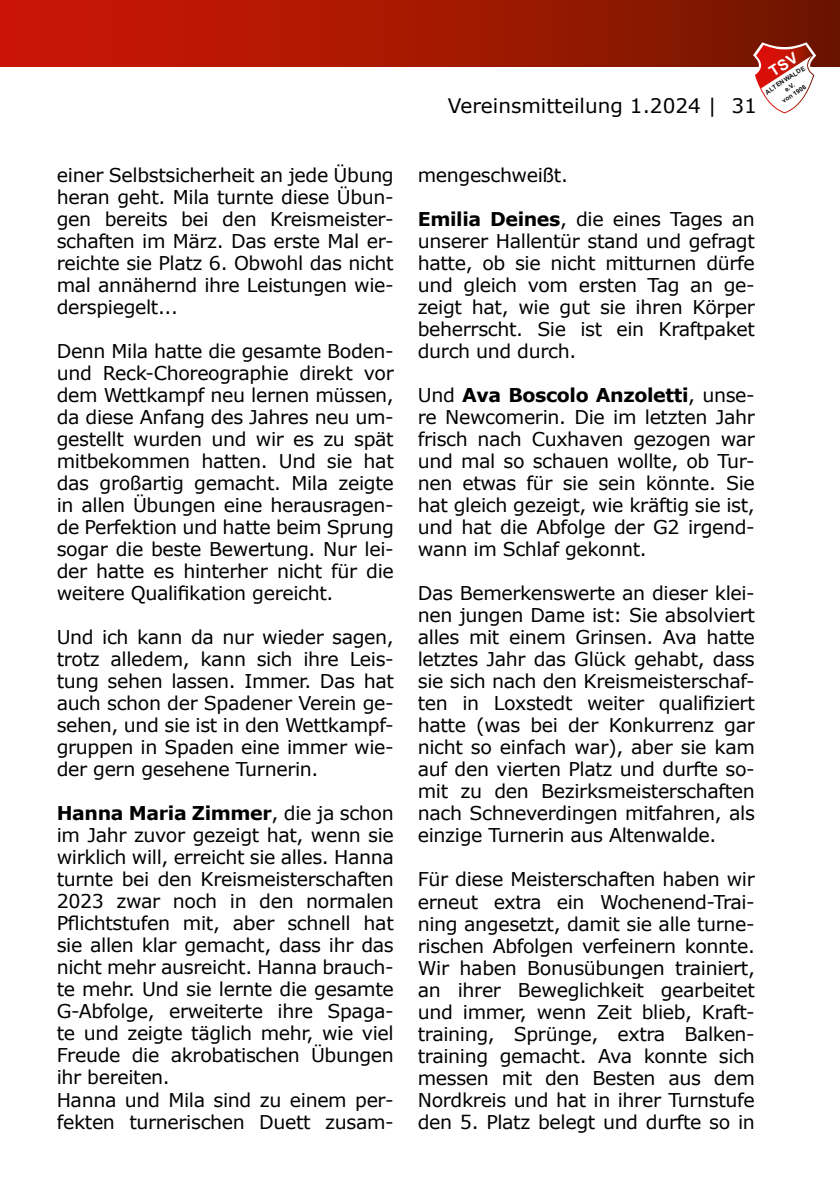
<style>
.page{position:relative;width:840px;height:1191px;background:#fff}
.page>*{position:absolute;margin:0;border:0;box-sizing:border-box;transform-origin:0 0}
.t1{font:20px "Verdana";color:#000}
.t2{font:19px/22px "Verdana";letter-spacing:-.02em;color:#000;text-align:justify}
.t3{font:700 6.4px/8.2px "Arial";color:#0e1011;text-align:center}
.s1{font-weight:700}
</style>
<div class="page">
<div style="left:0;top:0;width:839px;height:67px;background:linear-gradient(to right,#d21705,#721700)"></div>
<svg style="left:752px;top:42px;width:63px;height:71px"></svg>
<p class="t2" style="left:57px;top:164px;width:338px">einer Selbstsicherheit an jede Übung heran geht. Mila turnte diese Übun&shy;gen bereits bei den Kreismeister&shy;schaften im März. Das erste Mal er&shy;reichte sie Platz 6. Obwohl das nicht mal annähernd ihre Leistungen wie&shy;derspiegelt...</p>
<p class="t2" style="left:57px;top:340px;width:338px">Denn Mila hatte die gesamte Boden&shy;und Reck-Choreographie direkt vor dem Wettkampf neu lernen müssen, da diese Anfang des Jahres neu um&shy;gestellt wurden und wir es zu spät mitbekommen hatten. Und sie hat das großartig gemacht. Mila zeigte in allen Übungen eine herausragen&shy;de Perfektion und hatte beim Sprung sogar die beste Bewertung. Nur lei&shy;der hatte es hinterher nicht für die weitere Qualifikation gereicht.</p>
<p class="t2" style="left:57px;top:626px;width:338px">Und ich kann da nur wieder sagen, trotz alledem, kann sich ihre Leis&shy;tung sehen lassen. Immer. Das hat auch schon der Spadener Verein ge&shy;sehen, und sie ist in den Wettkampf&shy;gruppen in Spaden eine immer wie&shy;der gern gesehene Turnerin.</p>
<p class="t2" style="left:57px;top:802px;width:338px;text-align:left"><span class="s1">Hanna Maria Zimmer</span>, die ja schon im Jahr zuvor gezeigt hat, wenn sie wirklich will, erreicht sie alles. Hanna turnte bei den Kreismeisterschaften 2023 zwar noch in den normalen Pflichtstufen mit, aber schnell hat sie allen klar gemacht, dass ihr das nicht mehr ausreicht. Hanna brauch&shy;te mehr. Und sie lernte die gesamte G-Abfolge, erweiterte ihre Spaga&shy;te und zeigte täglich mehr, wie viel Freude die akrobatischen Übungen ihr bereiten.<br>Hanna und Mila sind zu einem per&shy;fekten turnerischen Duett zusam-</p>
<p class="t1" style="left:447px;top:92px;width:310px">Vereinsmitteilung 1.2024 | 31</p>
<p class="t3" style="left:763px;top:89px;width:48px;rotate:-33deg">ALTENWALDE e.V.<br>von 1906</p>
<p class="t2" style="left:417px;top:164px;width:152px">mengeschweißt.</p>
<p class="t2" style="left:417px;top:208px;width:338px"><span class="s1">Emilia Deines</span>, die eines Tages an unserer Hallentür stand und gefragt hatte, ob sie nicht mitturnen dürfe und gleich vom ersten Tag an ge&shy;zeigt hat, wie gut sie ihren Körper beherrscht. Sie ist ein Kraftpaket durch und durch.</p>
<p class="t2" style="left:417px;top:384px;width:338px">Und <span class="s1">Ava Boscolo Anzoletti</span>, unse&shy;re Newcomerin. Die im letzten Jahr frisch nach Cuxhaven gezogen war und mal so schauen wollte, ob Tur&shy;nen etwas für sie sein könnte. Sie hat gleich gezeigt, wie kräftig sie ist, und hat die Abfolge der G2 irgend&shy;wann im Schlaf gekonnt.</p>
<p class="t2" style="left:417px;top:582px;width:338px">Das Bemerkenswerte an dieser klei&shy;nen jungen Dame ist: Sie absolviert alles mit einem Grinsen. Ava hatte letztes Jahr das Glück gehabt, dass sie sich nach den Kreismeisterschaf&shy;ten in Loxstedt weiter qualifiziert hatte (was bei der Konkurrenz gar nicht so einfach war), aber sie kam auf den vierten Platz und durfte so&shy;mit zu den Bezirksmeisterschaften nach Schneverdingen mitfahren, als einzige Turnerin aus Altenwalde.</p>
<p class="t2" style="left:417px;top:868px;width:338px">Für diese Meisterschaften haben wir erneut extra ein Wochenend-Trai&shy;ning angesetzt, damit sie alle turne&shy;rischen Abfolgen verfeinern konnte.<br>Wir haben Bonusübungen trainiert, an ihrer Beweglichkeit gearbeitet und immer, wenn Zeit blieb, Kraft&shy;training, Sprünge, extra Balken&shy;training gemacht. Ava konnte sich messen mit den Besten aus dem Nordkreis und hat in ihrer Turnstufe den 5. Platz belegt und durfte so in</p>
</div>
